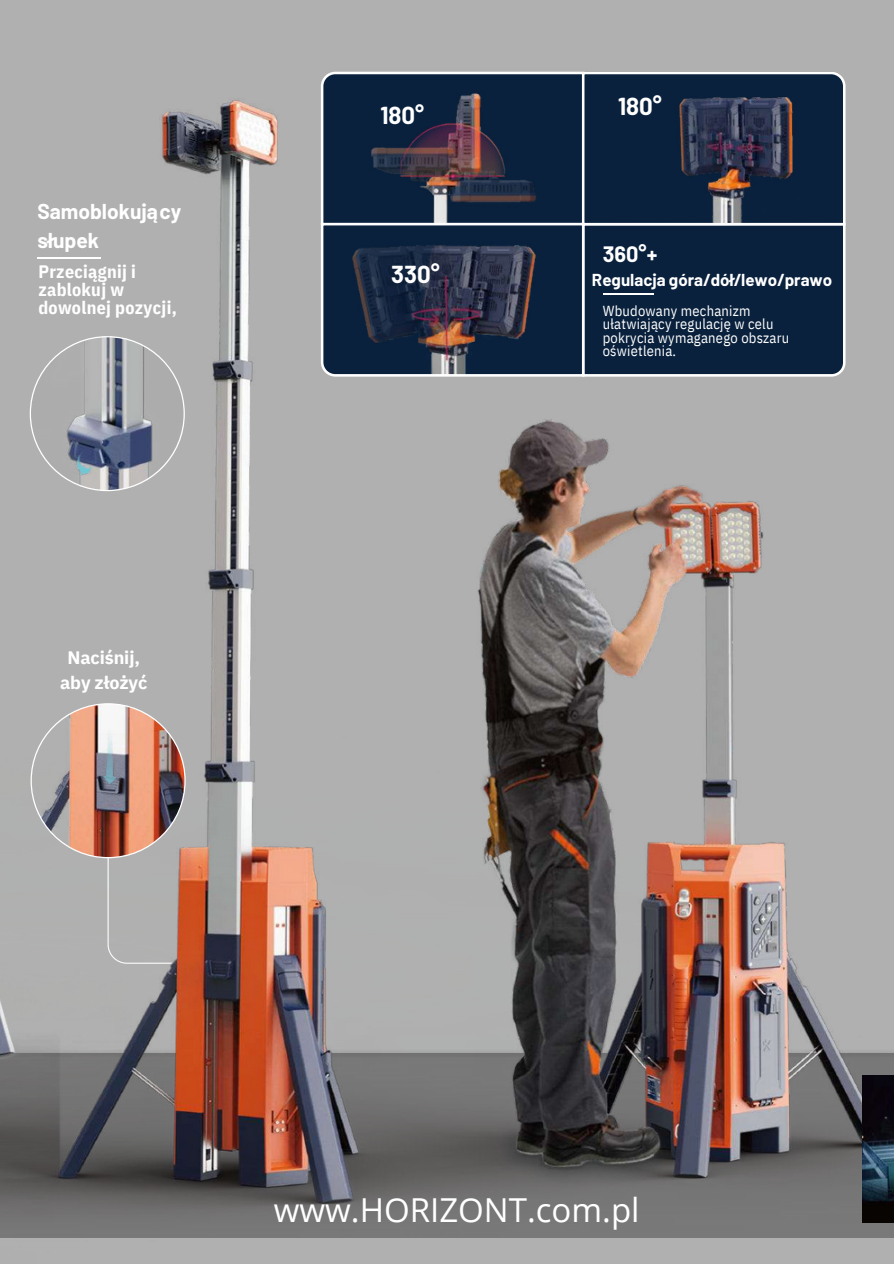
<style>
.page{position:relative;width:894px;height:1264px;background:#fff}
.page>*{position:absolute;margin:0;border:0;box-sizing:border-box;transform-origin:0 0}
.t1{font:33px "Open Sans";color:#fff}
.t2{font:700 24px "Barlow";color:#fff}
.t3{font:700 21.75px "Barlow";color:#fff}
.t4{font:700 21px/29.2px "Barlow";color:#fff}
.t5{font:700 18px/18px "IBM Plex Sans Cond";letter-spacing:.015em;color:#fff}
.t6{font:700 18px/24.8px "IBM Plex Sans";letter-spacing:-.005em;color:#fff;text-align:center}
.t7{font:700 16.95px "Barlow";color:#fff}
.t8{font:14.4px/13.5px "IBM Plex Sans Cond";letter-spacing:.015em;color:#fff}
</style>
<div class="page">
<img style="left:72px;top:0;width:821px;height:1263px">
<img style="left:0;top:0;width:752px;height:1209px">
<img style="left:72px;top:433px;width:6px;height:215px">
<img style="left:72px;top:648px;width:54px;height:212px">
<img style="left:72px;top:860px;width:55px;height:372px">
<img style="left:0;top:343px;width:72px;height:920px">
<img style="left:862px;top:1075px;width:31px;height:146px">
<h2 class="t4" style="left:37px;top:196px;width:145px">Samoblokujący słupek</h2>
<h2 class="t5" style="left:38px;top:262px;width:140px">Przeciągnij i zablokuj w dowolnej pozycji,</h2>
<h1 class="t6" style="left:60px;top:645px;width:89px">Naciśnij, aby złożyć</h1>
<p class="t2" style="left:380px;top:100px;width:45px">180°</p>
<p class="t2" style="left:391px;top:259px;width:50px">330°</p>
<p class="t2" style="left:618px;top:91px;width:45px">180°</p>
<p class="t3" style="left:602px;top:240px;width:56px">360°+</p>
<p class="t7" style="left:592px;top:269px;width:242px">Regulacja góra/dół/lewo/prawo</p>
<h4 class="t8" style="left:602px;top:304px;width:188px">Wbudowany mechanizm ułatwiający regulację w celu pokrycia wymaganego obszaru oświetlenia.</h4>
<p class="t1" style="left:274px;top:1186px;width:367px">www.HORIZONT.com.pl</p>
</div>
